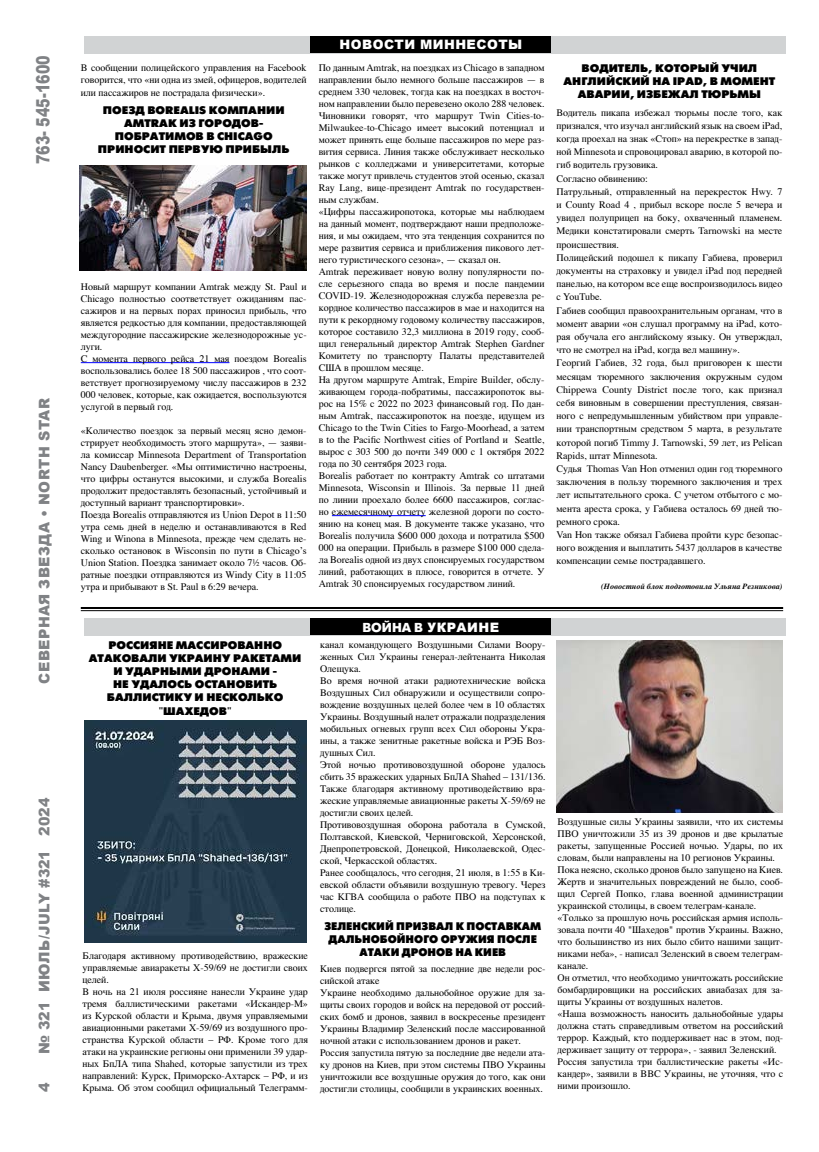
<style>
.page{position:relative;width:819px;height:1152px;background:#fff}
.page>*{position:absolute;margin:0;border:0;box-sizing:border-box;transform-origin:0 0}
.t1{font:900 18.3px "Arial";color:#808285;scale:.78 1}
.t2{font:900 14.6px "Arial";letter-spacing:.035em;color:#808285}
.t3{font:900 14.6px "Arial";color:#808285}
.t4{font:900 13px "Arial";letter-spacing:.035em;color:#fff}
.t5{font:700 11px/13.2px "Futuris XC";color:#000;text-align:center}
.t6{font:700 11px/13.2px "Futuris XC";color:#000;text-align:center;scale:.95 1}
.t7{font:10px/12px "Times";color:#000}
.t8{font:italic 700 8px "Times";color:#000}
.s1{font-family:"Futuris XC";font-weight:400}
</style>
<div class="page">
<hr style="left:81px;top:362px;width:148px;height:1px;background:#00f">
<hr style="left:332px;top:515px;width:94px;height:1px;background:#00f">
<div style="left:85px;top:36px;width:701px;height:18px;background:#d1d3d4"></div>
<div style="left:85px;top:618px;width:701px;height:18px;background:#d1d3d4"></div>
<div style="left:311px;top:36px;width:240px;height:17px;background:#000"></div>
<div style="left:311px;top:618px;width:240px;height:17px;background:#000"></div>
<hr style="left:81px;top:607px;width:702px;height:2px;background:#000">
<hr style="left:81px;top:610px;width:702px;height:1px;background:#000">
<img style="left:79px;top:165px;width:228px;height:106px">
<img style="left:85px;top:721px;width:222px;height:222px">
<img style="left:557px;top:640px;width:225px;height:173px">
<h1 class="t1" style="left:30px;top:164px;width:141px;rotate:-90deg">763- 545-1600</h1>
<h2 class="t2" style="left:34px;top:684px;width:287px;rotate:-90deg">СЕВЕРНАЯ ЗВЕЗДА • NORTH STAR</h2>
<h2 class="t3" style="left:34px;top:1054px;width:258px;rotate:-90deg">№ 321 ИЮЛЬ/JULY #321 2024</h2>
<h2 class="t2" style="left:34px;top:1092px;width:11px;rotate:-90deg">4</h2>
<p class="t7" style="left:81px;top:61px;width:227px">В сообщении полицейского управления на Facebook говорится, что «ни одна из змей, офицеров, водителей</p>
<p class="t7" style="left:81px;top:86px;width:186px">или пассажиров не пострадала физически».</p>
<p class="t5" style="left:98px;top:104px;width:193px">ПОЕЗД BOREALIS КОМПАНИИ<br>AMTRAK ИЗ ГОРОДОВ-<br>ПОБРАТИМОВ В CHICAGO<br>ПРИНОСИТ ПЕРВУЮ ПРИБЫЛЬ</p>
<p class="t7" style="left:81px;top:280px;width:227px">Новый маршрут компании Amtrak между St. Paul и Chicago полностью соответствует ожиданиям пас&shy;сажиров и на первых порах приносил прибыль, что является редкостью для компании, предоставляющей междугородние пассажирские железнодорожные ус&shy;луги.<br>С момента первого рейса 21 мая поездом Borealis воспользовались более 18 500 пассажиров , что соот&shy;ветствует прогнозируемому числу пассажиров в 232<br>000 человек, которые, как ожидается, воспользуются услугой в первый год.</p>
<p class="t7" style="left:81px;top:424px;width:227px">«Количество поездок за первый месяц ясно демон&shy;стрирует необходимость этого маршрута», — заяви&shy;ла комиссар Minnesota Department of Transportation Nancy Daubenberger. «Мы оптимистично настроены, что цифры останутся высокими, и служба Borealis продолжит предоставлять безопасный, устойчивый и доступный вариант транспортировки».<br>Поезда Borealis отправляются из Union Depot в 11:50 утра семь дней в неделю и останавливаются в Red Wing и Winona в Minnesota, прежде чем сделать не&shy;сколько остановок в Wisconsin по пути в Chicago’s Union Station. Поездка занимает около 7½ часов. Об&shy;ратные поездки отправляются из Windy City в 11:05 утра и прибывают в St. Paul в 6:29 вечера.</p>
<h3 class="t4" style="left:340px;top:35px;width:184px">НОВОСТИ МИННЕСОТЫ</h3>
<p class="t7" style="left:319px;top:61px;width:227px">По данным Amtrak, на поездках из Chicago в западном направлении было немного больше пассажиров — в среднем 330 человек, тогда как на поездках в восточ&shy;ном направлении было перевезено около 288 человек.<br>Чиновники говорят, что маршрут Twin Cities-to-Milwaukee-to-Chicago имеет высокий потенциал и может принять еще больше пассажиров по мере раз&shy;вития сервиса. Линия также обслуживает несколько рынков с колледжами и университетами, которые также могут привлечь студентов этой осенью, сказал Ray Lang, вице-президент Amtrak по государствен&shy;ным службам.<br>«Цифры пассажиропотока, которые мы наблюдаем на данный момент, подтверждают наши предположе&shy;ния, и мы ожидаем, что эта тенденция сохранится по мере развития сервиса и приближения пикового лет&shy;него туристического сезона», — сказал он.<br>Amtrak переживает новую волну популярности по&shy;сле серьезного спада во время и после пандемии COVID-19. Железнодорожная служба перевезла ре&shy;кордное количество пассажиров в мае и находится на пути к рекордному годовому количеству пассажиров, которое составило 32,3 миллиона в 2019 году, сооб&shy;щил генеральный директор Amtrak Stephen Gardner Комитету по транспорту Палаты представителей США в прошлом месяце.<br>На другом маршруте Amtrak, Empire Builder, обслу&shy;живающем города-побратимы, пассажиропоток вы&shy;рос на 15% с 2022 по 2023 финансовый год. По дан&shy;ным Amtrak, пассажиропоток на поезде, идущем из Chicago to the Twin Cities to Fargo-Moorhead, а затем в to the Pacific Northwest cities of Portland и Seattle, вырос с 303 500 до почти 349 000 с 1 октября 2022 года по 30 сентября 2023 года.<br>Borealis работает по контракту Amtrak со штатами Minnesota, Wisconsin и Illinois. За первые 11 дней по линии проехало более 6600 пассажиров, соглас&shy;но ежемесячному отчету железной дороги по состо&shy;янию на конец мая. В документе также указано, что Borealis получила $600 000 дохода и потратила $500<br>000 на операции. Прибыль в размере $100 000 сдела&shy;ла Borealis одной из двух спонсируемых государством линий, работающих в плюсе, говорится в отчете. У Amtrak 30 спонсируемых государством линий.</p>
<p class="t5" style="left:564px;top:61px;width:213px">ВОДИТЕЛЬ, КОТОРЫЙ УЧИЛ<br>АНГЛИЙСКИЙ НА IPAD, В МОМЕНТ<br>АВАРИИ, ИЗБЕЖАЛ ТЮРЬМЫ</p>
<p class="t7" style="left:557px;top:105px;width:227px;line-height:13.2px">Водитель пикапа избежал тюрьмы после того, как признался, что изучал английский язык на своем iPad, когда проехал на знак «Стоп» на перекрестке в запад&shy;ной Minnesota и спровоцировал аварию, в которой по&shy;гиб водитель грузовика.<br>Согласно обвинению:<br>Патрульный, отправленный на перекресток Hwy. 7 и County Road 4 , прибыл вскоре после 5 вечера и увидел полуприцеп на боку, охваченный пламенем.<br>Медики констатировали смерть Tarnowski на месте происшествия.<br>Полицейский подошел к пикапу Габиева, проверил документы на страховку и увидел iPad под передней панелью, на котором все еще воспроизводилось видео с YouTube.<br>Габиев сообщил правоохранительным органам, что в момент аварии «он слушал программу на iPad, кото&shy;рая обучала его английскому языку. Он утверждал, что не смотрел на iPad, когда вел машину».<br>Георгий Габиев, 32 года, был приговорен к шести месяцам тюремного заключения окружным судом Chippewa County District после того, как признал себя виновным в совершении преступления, связан&shy;ного с непредумышленным убийством при управле&shy;нии транспортным средством 5 марта, в результате которой погиб Timmy J. Tarnowski, 59 лет, из Pelican Rapids, штат Minnesota.<br>Судья Thomas Van Hon отменил один год тюремного заключения в пользу тюремного заключения и трех лет испытательного срока. С учетом отбытого с мо&shy;мента ареста срока, у Габиева осталось 69 дней тю&shy;ремного срока.<br>Van Hon также обязал Габиева пройти курс безопас&shy;ного вождения и выплатить 5437 долларов в качестве компенсации семье пострадавшего.</p>
<p class="t8" style="left:601px;top:579px;width:183px">(Новостной блок подготовила Ульяна Резникова)</p>
<p class="t5" style="left:89px;top:638px;width:214px">РОССИЯНЕ МАССИРОВАННО<br>АТАКОВАЛИ УКРАИНУ РАКЕТАМИ<br>И УДАРНЫМИ ДРОНАМИ -<br>НЕ УДАЛОСЬ ОСТАНОВИТЬ<br>БАЛЛИСТИКУ И НЕСКОЛЬКО "ШАХЕДОВ"</p>
<p class="t7" style="left:82px;top:949px;width:227px">Благодаря активному противодействию, вражеские управляемые авиаракеты Х-59/69 не достигли своих целей.<br>В ночь на 21 июля россияне нанесли Украине удар тремя баллистическими ракетами «Искандер-М» из Курской области и Крыма, двумя управляемыми авиационными ракетами Х-59/69 из воздушного про&shy;странства Курской области – РФ. Кроме того для атаки на украинские регионы они применили 39 удар&shy;ных БпЛА типа Shahed, которые запустили из трех направлений: Курск, Приморско-Ахтарск – РФ, и из Крыма. Об этом сообщил официальный Телеграмм-</p>
<h3 class="t4" style="left:362px;top:618px;width:138px"><span class="s1">ВОЙНА В</span> УКРАИНЕ</h3>
<p class="t7" style="left:320px;top:638px;width:227px">канал командующего Воздушными Силами Воору&shy;женных Сил Украины генерал-лейтенанта Николая Олещука.<br>Во время ночной атаки радиотехнические войска Воздушных Сил обнаружили и осуществили сопро&shy;вождение воздушных целей более чем в 10 областях Украины. Воздушный налет отражали подразделения мобильных огневых групп всех Сил обороны Укра&shy;ины, а также зенитные ракетные войска и РЭБ Воз&shy;душных Сил.<br>Этой ночью противовоздушной обороне удалось сбить 35 вражеских ударных БпЛА Shahed – 131/136.<br>Также благодаря активному противодействию вра&shy;жеские управляемые авиационные ракеты Х-59/69 не достигли своих целей.<br>Противовоздушная оборона работала в Сумской, Полтавской, Киевской, Черниговской, Херсонской, Днепропетровской, Донецкой, Николаевской, Одес&shy;ской, Черкасской областях.<br>Ранее сообщалось, что сегодня, 21 июля, в 1:55 в Ки&shy;евской области объявили воздушную тревогу. Через час КГВА сообщила о работе ПВО на подступах к столице.</p>
<p class="t6" style="left:324px;top:920px;width:230px">ЗЕЛЕНСКИЙ ПРИЗВАЛ К ПОСТАВКАМ<br>ДАЛЬНОБОЙНОГО ОРУЖИЯ ПОСЛЕ<br>АТАКИ ДРОНОВ НА КИЕВ</p>
<p class="t7" style="left:320px;top:962px;width:227px">Киев подвергся пятой за последние две недели рос&shy;сийской атаке<br>Украине необходимо дальнобойное оружие для за&shy;щиты своих городов и войск на передовой от россий&shy;ских бомб и дронов, заявил в воскресенье президент Украины Владимир Зеленский после массированной ночной атаки с использованием дронов и ракет.<br>Россия запустила пятую за последние две недели ата&shy;ку дронов на Киев, при этом системы ПВО Украины уничтожили все воздушные оружия до того, как они достигли столицы, сообщили в украинских военных.</p>
<p class="t7" style="left:558px;top:815px;width:227px">Воздушные силы Украины заявили, что их системы ПВО уничтожили 35 из 39 дронов и две крылатые ракеты, запущенные Россией ночью. Удары, по их словам, были направлены на 10 регионов Украины.<br>Пока неясно, сколько дронов было запущено на Киев.<br>Жертв и значительных повреждений не было, сооб&shy;щил Сергей Попко, глава военной администрации украинской столицы, в своем телеграм-канале. «Только за прошлую ночь российская армия исполь&shy;зовала почти 40 "Шахедов" против Украины. Важно, что большинство из них было сбито нашими защит&shy;никами неба», - написал Зеленский в своем телеграм&shy;канале.<br>Он отметил, что необходимо уничтожать российские бомбардировщики на российских авиабазах для за&shy;щиты Украины от воздушных налетов.<br>«Наша возможность наносить дальнобойные удары должна стать справедливым ответом на российский террор. Каждый, кто поддерживает нас в этом, под&shy;держивает защиту от террора», - заявил Зеленский.<br>Россия запустила три баллистические ракеты «Ис&shy;кандер», заявили в ВВС Украины, не уточняя, что с ними произошло.</p>
</div>
